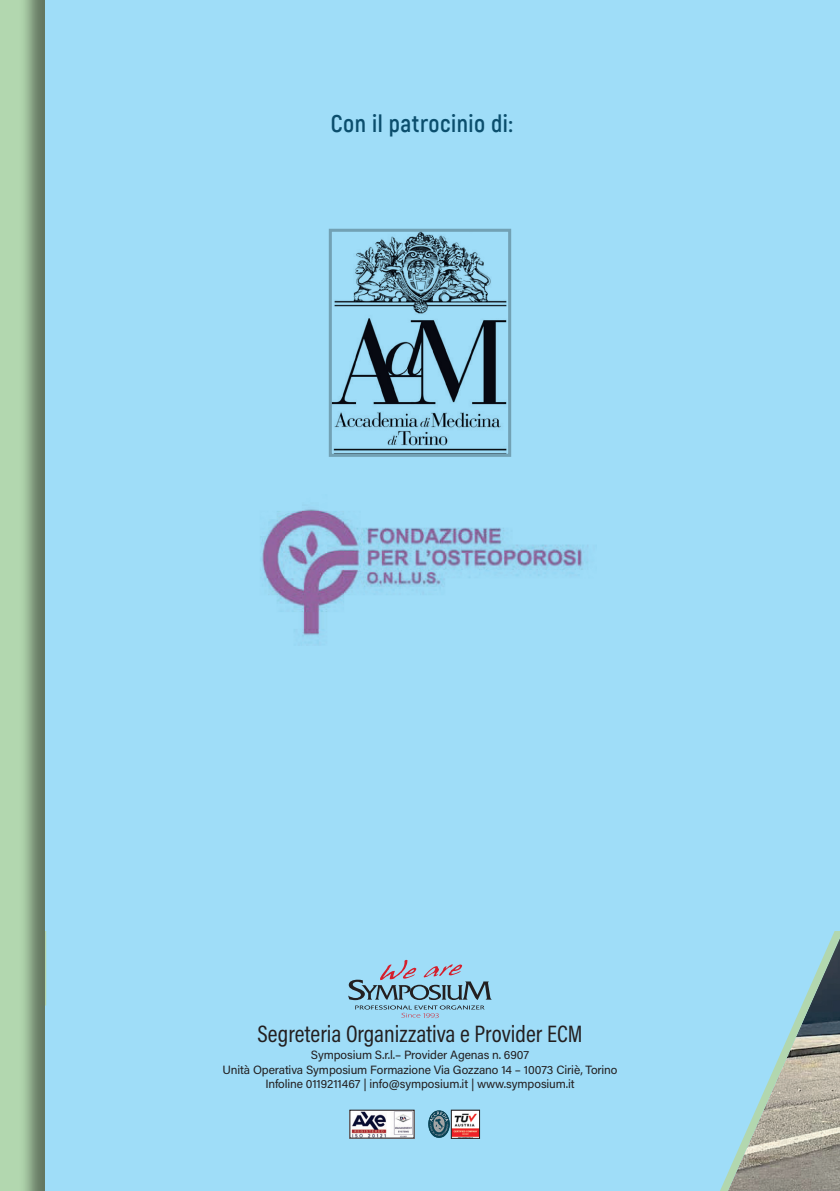
<style>
.page{position:relative;width:840px;height:1191px;background:#fff}
.page>*{position:absolute;margin:0;border:0;box-sizing:border-box;transform-origin:0 0}
.t1{font:24px "Acumin Variable Concept";color:#231f20}
.t2{font:700 24px "Akrobat";letter-spacing:.02em;color:#0b4e6d}
.t3{font:12px/14.4px "Acumin Variable Concept";letter-spacing:-.01em;color:#231f20;text-align:center}
</style>
<div class="page">
<svg style="left:45px;top:930px;width:794px;height:261px;background:#9ed7ef"></svg>
<div style="left:23px;top:0;width:816px;height:930px;background:#9fddf8"></div>
<div style="left:0;top:0;width:45px;height:1191px;background:#231f20;opacity:.51"></div>
<img style="left:260px;top:509px;width:328px;height:134px">
<img style="left:332px;top:233px;width:175px;height:218px">
<img style="left:351px;top:1112px;width:61px;height:24px">
<div style="left:349px;top:1110px;width:65px;height:28px;border:1px solid #231f20"></div>
<img style="left:427px;top:1110px;width:50px;height:28px">
<div style="left:451px;top:1110px;width:28px;height:28px;border:1px solid #231f20"></div>
<svg style="left:348px;top:959px;width:143px;height:59px;background:#90bcd3"></svg>
<h1 class="t2" style="left:330px;top:109px;width:183px">Con il patrocinio di:</h1>
<h1 class="t1" style="left:257px;top:1017px;width:326px">Segreteria Organizzativa e Provider ECM</h1>
<p class="t3" style="left:222px;top:1047px;width:396px">Symposium S.r.l.– Provider Agenas n. 6907<br>Unità Operativa Symposium Formazione Via Gozzano 14 – 10073 Ciriè, Torino<br>Infoline 0119211467 | info@symposium.it | www.symposium.it</p>
</div>
